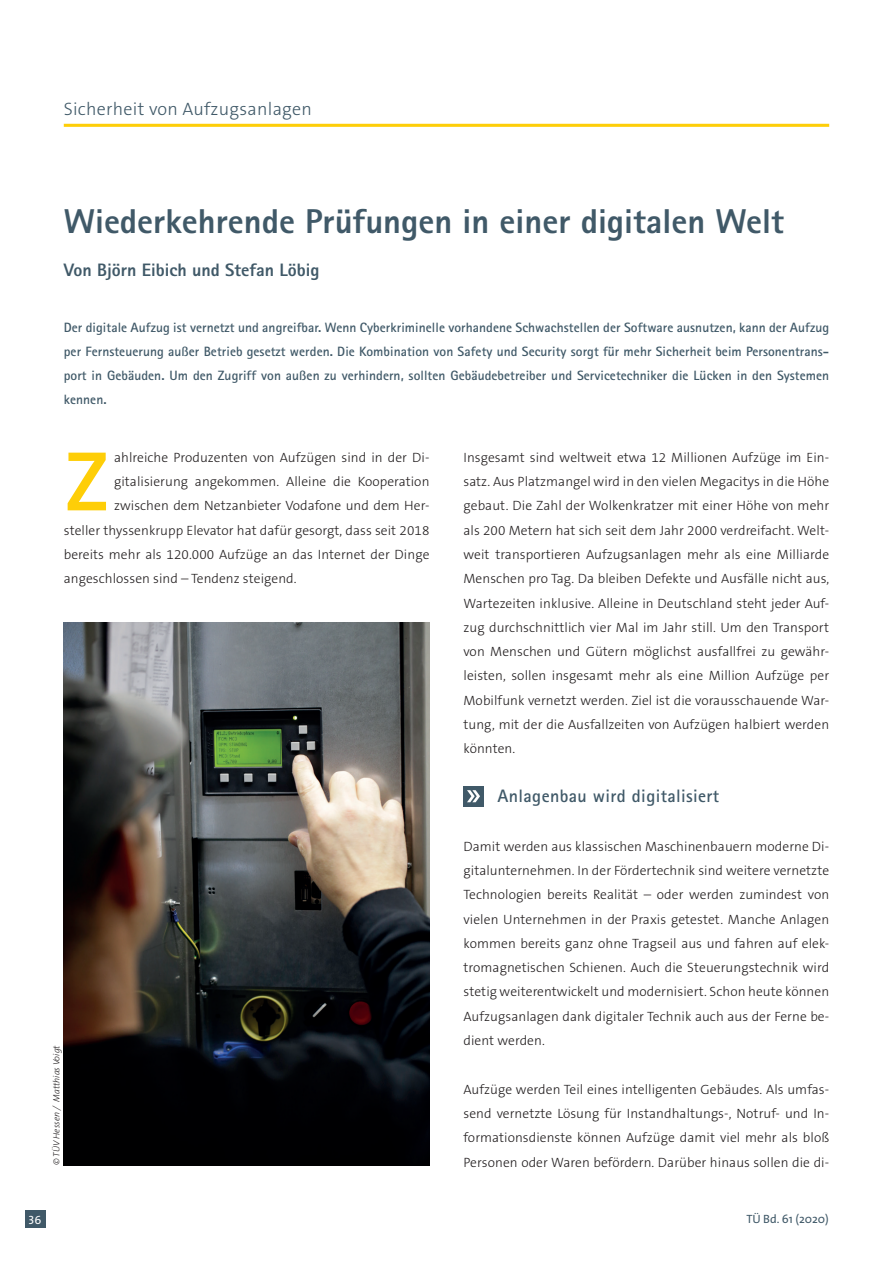
<style>
.page{position:relative;width:893px;height:1263px;background:#fff}
.page>*{position:absolute;margin:0;border:0;box-sizing:border-box;transform-origin:0 0}
.t1{font:600 85.5px "The Sans B6";color:#fece08}
.t2{font:800 34.5px "Rotis Sans Serif";color:#405968}
.t3{font:800 18px "Rotis Sans Serif";color:#405968}
.t4{font:300 18px "The Sans B3";letter-spacing:.015em;color:#405968}
.t5{font:700 18px "Rotis Sans Serif";letter-spacing:.02em;color:#405968}
.t6{font:300 13.5px/24.3px "The Sans B3";letter-spacing:.005em;color:#231f20;text-align:justify}
.t7{font:700 13.5px/24px "Rotis Sans Serif";letter-spacing:.005em;color:#405968;text-align:justify}
.t8{font:12px "The Sans";color:#405968}
.t9{font:12px "The Sans Caps";color:#fff}
.t10{font:italic 300 9px "The Sans B3";letter-spacing:.005em;color:#231f20}
</style>
<div class="page">
<div style="left:24px;top:1211px;width:21px;height:17px;background:#405968"></div>
<hr style="left:64px;top:124px;width:765px;height:3px;background:#fece08">
<div style="left:463px;top:786px;width:21px;height:20px;background:#405968"></div>
<svg style="left:467px;top:790px;width:13px;height:12px"></svg>
<img style="left:64px;top:623px;width:365px;height:542px">
<h3 class="t4" style="left:64px;top:100px;width:250px">Sicherheit von Aufzugsanlagen</h3>
<h2 class="t2" style="left:64px;top:200px;width:721px">Wiederkehrende Prüfungen in einer digitalen Welt</h2>
<h3 class="t3" style="left:64px;top:259px;width:257px">Von Björn Eibich und Stefan Löbig</h3>
<p class="t7" style="left:64px;top:315px;width:767px">Der digitale Aufzug ist vernetzt und angreifbar. Wenn Cyberkriminelle vorhandene Schwachstellen der Software ausnutzen, kann der Aufzug per Fernsteuerung außer Betrieb gesetzt werden. Die Kombination von Safety und Security sorgt für mehr Sicherheit beim Personentrans&shy;port in Gebäuden. Um den Zugriff von außen zu verhindern, sollten Gebäudebetreiber und Servicetechniker die Lücken in den Systemen kennen.</p>
<h1 class="t1" style="left:64px;top:437px;width:47px">Z</h1>
<p class="t6" style="left:114px;top:446px;width:317px">ahlreiche Produzenten von Aufzügen sind in der Di-</p>
<p class="t6" style="left:114px;top:470px;width:317px">gitalisierung angekommen. Alleine die Kooperation</p>
<p class="t6" style="left:114px;top:494px;width:317px">zwischen dem Netzanbieter Vodafone und dem Her-</p>
<p class="t6" style="left:64px;top:518px;width:367px">steller thyssenkrupp Elevator hat dafür gesorgt, dass seit 2018</p>
<p class="t6" style="left:64px;top:543px;width:367px">bereits mehr als 120.000 Aufzüge an das Internet der Dinge</p>
<p class="t6" style="left:64px;top:567px;width:234px">angeschlossen sind – Tendenz steigend.</p>
<p class="t10" style="left:52px;top:1165px;width:121px;rotate:-90deg">© TÜV Hessen / Matthias Voigt</p>
<p class="t6" style="left:463px;top:446px;width:367px">Insgesamt sind weltweit etwa 12 Millionen Aufzüge im Ein&shy;satz. Aus Platzmangel wird in den vielen Megacitys in die Höhe gebaut. Die Zahl der Wolkenkratzer mit einer Höhe von mehr als 200 Metern hat sich seit dem Jahr 2000 verdreifacht. Welt&shy;weit transportieren Aufzugsanlagen mehr als eine Milliarde Menschen pro Tag. Da bleiben Defekte und Ausfälle nicht aus, Wartezeiten inklusive. Alleine in Deutschland steht jeder Auf&shy;zug durchschnittlich vier Mal im Jahr still. Um den Transport von Menschen und Gütern möglichst ausfallfrei zu gewähr&shy;leisten, sollen insgesamt mehr als eine Million Aufzüge per Mobilfunk vernetzt werden. Ziel ist die vorausschauende War&shy;tung, mit der die Ausfallzeiten von Aufzügen halbiert werden könnten.</p>
<h3 class="t5" style="left:497px;top:784px;width:223px">Anlagenbau wird digitalisiert</h3>
<p class="t6" style="left:463px;top:834px;width:367px">Damit werden aus klassischen Maschinenbauern moderne Di&shy;gitalunternehmen. In der Fördertechnik sind weitere vernetzte Technologien bereits Realität – oder werden zumindest von vielen Unternehmen in der Praxis getestet. Manche Anlagen kommen bereits ganz ohne Tragseil aus und fahren auf elek&shy;tromagnetischen Schienen. Auch die Steuerungstechnik wird stetig weiterentwickelt und modernisiert. Schon heute können Aufzugsanlagen dank digitaler Technik auch aus der Ferne be&shy;dient werden.</p>
<p class="t6" style="left:463px;top:1077px;width:367px">Aufzüge werden Teil eines intelligenten Gebäudes. Als umfas&shy;send vernetzte Lösung für Instandhaltungs-, Notruf- und In&shy;formationsdienste können Aufzüge damit viel mehr als bloß Personen oder Waren befördern. Darüber hinaus sollen die di-</p>
<p class="t9" style="left:28px;top:1209px;width:14px">36</p>
<p class="t8" style="left:746px;top:1209px;width:84px">TÜ Bd. 61 (2020)</p>
</div>
